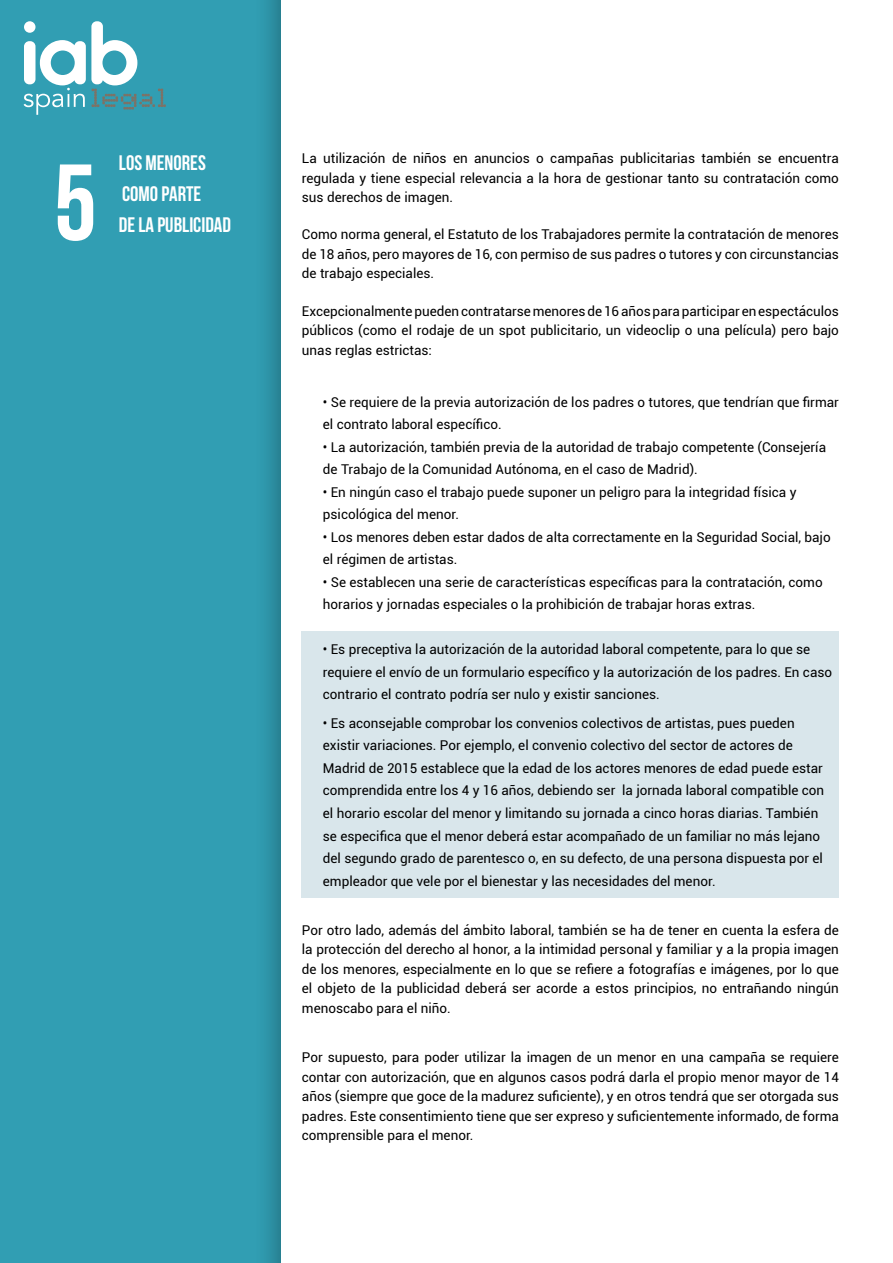
<style>
.page{position:relative;width:893px;height:1263px;background:#fff}
.page>*{position:absolute;margin:0;border:0;box-sizing:border-box;transform-origin:0 0}
.t1{font:108px "Bebas Neue";color:#fff}
.t2{font:21px/31px "Bebas Neue";color:#fff}
.t3{font:13.5px/19.5px "Roboto";color:#000}
</style>
<div class="page">
<div style="left:302px;top:631px;width:537px;height:267px;background:#d9e6eb"></div>
<div style="left:0;top:0;width:295px;height:1263px;background:#000;opacity:.39"></div>
<svg style="left:24px;top:21px;width:142px;height:94px"></svg>
<h1 class="t1" style="left:54px;top:144px;width:44px">5</h1>
<h2 class="t2" style="left:119px;top:147px;width:114px">LOS MENORES<br>COMO PARTE<br>DE LA PUBLICIDAD</h2>
<p class="t3" style="left:302px;top:148px;width:539px;text-align:justify">La utilización de niños en anuncios o campañas publicitarias también se encuentra regulada y tiene especial relevancia a la hora de gestionar tanto su contratación como sus derechos de imagen.</p>
<p class="t3" style="left:302px;top:224px;width:539px;text-align:justify">Como norma general, el Estatuto de los Trabajadores permite la contratación de menores de 18 años, pero mayores de 16, con permiso de sus padres o tutores y con circunstancias de trabajo especiales.</p>
<p class="t3" style="left:302px;top:301px;width:539px;text-align:justify">Excepcionalmente pueden contratarse menores de 16 años para participar en espectáculos públicos (como el rodaje de un spot publicitario, un videoclip o una película) pero bajo unas reglas estrictas:</p>
<p class="t3" style="left:323px;top:390px;width:518px;line-height:22.5px">• Se requiere de la previa autorización de los padres o tutores, que tendrían que firmar el contrato laboral específico.</p>
<p class="t3" style="left:323px;top:435px;width:505px;line-height:22.5px">• La autorización, también previa de la autoridad de trabajo competente (Consejería de Trabajo de la Comunidad Autónoma, en el caso de Madrid).</p>
<p class="t3" style="left:323px;top:480px;width:475px;line-height:22.5px">• En ningún caso el trabajo puede suponer un peligro para la integridad física y psicológica del menor.</p>
<p class="t3" style="left:323px;top:525px;width:509px;line-height:22.5px">• Los menores deben estar dados de alta correctamente en la Seguridad Social, bajo el régimen de artistas.</p>
<p class="t3" style="left:323px;top:570px;width:501px;line-height:22.5px">• Se establecen una serie de características específicas para la contratación, como horarios y jornadas especiales o la prohibición de trabajar horas extras.</p>
<p class="t3" style="left:323px;top:638px;width:511px;line-height:22.5px">• Es preceptiva la autorización de la autoridad laboral competente, para lo que se requiere el envío de un formulario específico y la autorización de los padres. En caso contrario el contrato podría ser nulo y existir sanciones.</p>
<p class="t3" style="left:323px;top:711px;width:503px;line-height:22.5px">• Es aconsejable comprobar los convenios colectivos de artistas, pues pueden existir variaciones. Por ejemplo, el convenio colectivo del sector de actores de Madrid de 2015 establece que la edad de los actores menores de edad puede estar comprendida entre los 4 y 16 años, debiendo ser la jornada laboral compatible con el horario escolar del menor y limitando su jornada a cinco horas diarias. También se especifica que el menor deberá estar acompañado de un familiar no más lejano del segundo grado de parentesco o, en su defecto, de una persona dispuesta por el empleador que vele por el bienestar y las necesidades del menor.</p>
<p class="t3" style="left:302px;top:920px;width:539px;text-align:justify">Por otro lado, además del ámbito laboral, también se ha de tener en cuenta la esfera de la protección del derecho al honor, a la intimidad personal y familiar y a la propia imagen de los menores, especialmente en lo que se refiere a fotografías e imágenes, por lo que el objeto de la publicidad deberá ser acorde a estos principios, no entrañando ningún menoscabo para el niño.</p>
<p class="t3" style="left:302px;top:1047px;width:539px;text-align:justify">Por supuesto, para poder utilizar la imagen de un menor en una campaña se requiere contar con autorización, que en algunos casos podrá darla el propio menor mayor de 14 años (siempre que goce de la madurez suficiente), y en otros tendrá que ser otorgada sus padres. Este consentimiento tiene que ser expreso y suficientemente informado, de forma comprensible para el menor.</p>
</div>
